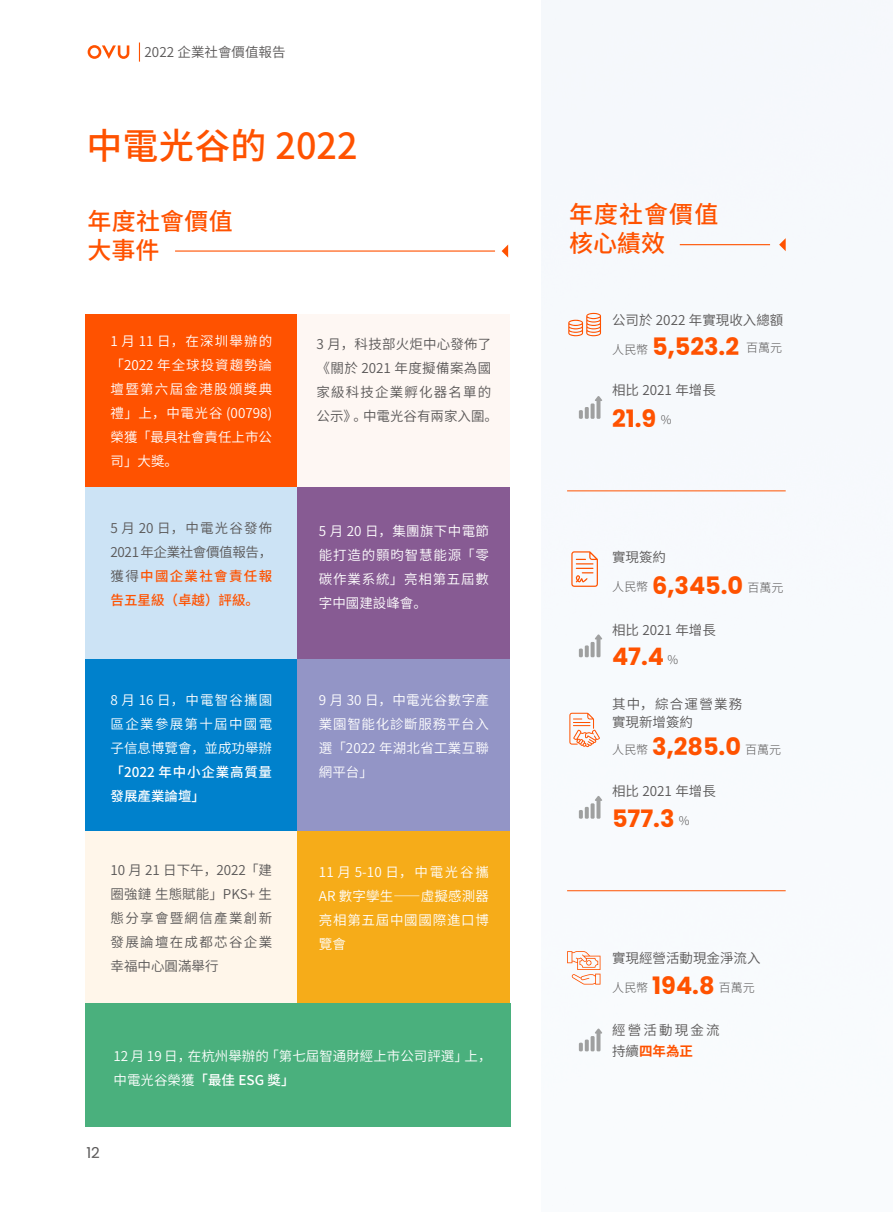
<style>
.page{position:relative;width:893px;height:1212px;background:#fff}
.page>*{position:absolute;margin:0;border:0;box-sizing:border-box;transform-origin:0 0}
.t1{font:500 36px "Source Han Sans CN";color:#ff5200}
.t2{font:700 24px "Poppins";color:#ff5200}
.t3{font:500 24px/28.8px "Source Han Sans CN";letter-spacing:.045em;color:#ff5200}
.t4{font:500 24px/28.8px "Source Han Sans CN";letter-spacing:.01em;color:#ff5200}
.t5{font:15px "Poppins";color:#595757}
.t6{font:13.5px/24px "Source Han Sans CN";letter-spacing:.025em;color:#fff;text-align:justify}
.t7{font:13.5px/24px "Source Han Sans CN";color:#595757;text-align:justify}
.t8{font:13.5px/24px "Source Han Sans CN";color:#fff}
.t9{font:500 13.5px/24px "Source Han Sans CN";color:#fff}
.t10{font:13.5px/18px "Source Han Sans CN";letter-spacing:.095em;color:#595757}
.t11{font:13.5px/21px "Source Han Sans CN";letter-spacing:.165em;color:#595757}
.t12{font:300 12px "Source Han Sans CN";color:#595757}
.s1{font-weight:500;color:#ff5200}
.s2{font-weight:500}
.s3{font-family:"Source Han Sans CN";font-weight:300;font-size:12px;color:#595757}
.s4{font-family:"Poppins";font-weight:700;font-size:24px;color:#ff5200}
.s5{font-weight:700;color:#ff5200}
</style>
<div class="page">
<div style="left:85px;top:315px;width:213px;height:172px;background:#ff5200"></div>
<div style="left:85px;top:487px;width:213px;height:172px;background:#cce3f5"></div>
<div style="left:85px;top:659px;width:213px;height:172px;background:#0081cc"></div>
<div style="left:85px;top:831px;width:213px;height:172px;background:#fff6ea"></div>
<div style="left:298px;top:315px;width:212px;height:172px;background:#fef7f3"></div>
<div style="left:298px;top:487px;width:212px;height:172px;background:#875b93"></div>
<div style="left:298px;top:659px;width:212px;height:172px;background:#9395c6"></div>
<div style="left:298px;top:831px;width:212px;height:172px;background:#f6ac19"></div>
<div style="left:85px;top:1003px;width:425px;height:124px;background:#4ab07d"></div>
<div style="left:536px;top:0;width:357px;height:1212px;background:#f7fafd"></div>
<hr style="left:175px;top:250px;width:320px;height:2px;background:#ff5200">
<svg style="left:502px;top:244px;width:6px;height:14px"></svg>
<hr style="left:680px;top:244px;width:90px;height:1px;background:#ff5200">
<svg style="left:779px;top:238px;width:7px;height:13px"></svg>
<hr style="left:567px;top:490px;width:219px;height:1px;background:#ff5200">
<hr style="left:567px;top:890px;width:219px;height:1px;background:#ff5200">
<svg style="left:579px;top:396px;width:23px;height:23px"></svg>
<svg style="left:568px;top:313px;width:33px;height:23px"></svg>
<svg style="left:579px;top:634px;width:23px;height:23px"></svg>
<svg style="left:571px;top:551px;width:27px;height:36px"></svg>
<svg style="left:579px;top:796px;width:23px;height:23px"></svg>
<svg style="left:569px;top:713px;width:31px;height:34px"></svg>
<svg style="left:579px;top:1028px;width:23px;height:23px"></svg>
<svg style="left:567px;top:951px;width:33px;height:33px"></svg>
<svg style="left:88px;top:45px;width:41px;height:14px"></svg>
<svg style="left:139px;top:43px;width:1px;height:19px"></svg>
<p class="t7" style="left:145px;top:41px;width:143px">2022 企業社會價值報告</p>
<h1 class="t1" style="left:86px;top:126px;width:273px">中電光谷的 2022</h1>
<h2 class="t4" style="left:88px;top:208px;width:147px">年度社會價值大事件</h2>
<h2 class="t3" style="left:569px;top:201px;width:151px">年度社會價值核心績效</h2>
<p class="t6" style="left:111px;top:329px;width:163px">1 月 11 日，在深圳舉辦的「2022 年全球投資趨勢論壇暨第六屆金港股頒獎典禮」上，中電光谷 (00798)榮獲「最具社會責任上市公司」大獎。</p>
<p class="t7" style="left:317px;top:332px;width:183px;text-align:left">3 月，科技部火炬中心發佈了《關於 2021 年度擬備案為國家級科技企業孵化器名單的公示》。中電光谷有兩家入圍。</p>
<p class="t7" style="left:111px;top:516px;width:163px">5 月 20 日，中電光谷發佈2021年企業社會價值報告，獲得<span class="s1">中國企業社會責任報告五星級（卓越）評級。</span></p>
<p class="t6" style="left:319px;top:519px;width:172px">5 月 20 日，集團旗下中電節能打造的顥昀智慧能源「零碳作業系統」亮相第五屆數字中國建設峰會。</p>
<p class="t6" style="left:111px;top:688px;width:163px">8 月 16 日，中電智谷攜園區企業參展第十屆中國電子信息博覽會，並成功舉辦</p>
<p class="t9" style="left:111px;top:760px;width:163px">「2022 年中小企業高質量發展產業論壇」</p>
<p class="t6" style="left:319px;top:688px;width:172px">9 月 30 日，中電光谷數字產業園智能化診斷服務平台入選「2022 年湖北省工業互聯網平台」</p>
<p class="t7" style="left:111px;top:858px;width:163px">10 月 21 日下午，2022「建圈強鏈生態賦能」PKS+ 生態分享會暨網信產業創新發展論壇在成都芯谷企業幸福中心圓滿舉行</p>
<p class="t6" style="left:319px;top:860px;width:172px">11 月 5-10 日，中電光谷攜AR 數字孿生——虛擬感測器亮相第五屆中國國際進口博覽會</p>
<p class="t8" style="left:114px;top:1044px;width:379px">12 月 19 日，在杭州舉辦的「第七屆智通財經上市公司評選」上，中電光谷榮獲<span class="s2">「最佳 ESG 獎」</span></p>
<p class="t5" style="left:86px;top:1144px;width:15px">12</p>
<p class="t7" style="left:612px;top:308px;width:173px">公司於 2022 年實現收入總額</p>
<h2 class="t2" style="left:612px;top:333px;width:172px"><span class="s3">人民幣</span> 5,523.2 <span class="s3">百萬元</span></h2>
<p class="t7" style="left:612px;top:378px;width:105px">相比 2021 年增長</p>
<h2 class="t2" style="left:612px;top:404px;width:61px">21.9 <span class="s3">%</span></h2>
<p class="t7" style="left:612px;top:545px;width:55px">實現簽約</p>
<h2 class="t2" style="left:612px;top:571px;width:173px"><span class="s3">人民幣</span> 6,345.0 <span class="s3">百萬元</span></h2>
<p class="t7" style="left:612px;top:618px;width:105px">相比 2021 年增長</p>
<h2 class="t2" style="left:612px;top:643px;width:68px">47.4 <span class="s3">%</span></h2>
<p class="t10" style="left:612px;top:696px;width:132px">其中，綜合運營業務實現新增簽約</p>
<h2 class="t2" style="left:612px;top:733px;width:171px"><span class="s3">人民幣</span> 3,285.0 <span class="s3">百萬元</span></h2>
<p class="t7" style="left:612px;top:779px;width:105px">相比 2021 年增長</p>
<h2 class="t2" style="left:612px;top:804px;width:79px">577.3 <span class="s3">%</span></h2>
<p class="t7" style="left:612px;top:946px;width:150px">實現經營活動現金淨流入</p>
<p class="t12" style="left:612px;top:981px;width:144px">人民幣 <span class="s4">194.8</span> 百萬元</p>
<p class="t11" style="left:612px;top:1019px;width:109px">經營活動現金流持續<span class="s5">四年為正</span></p>
</div>
